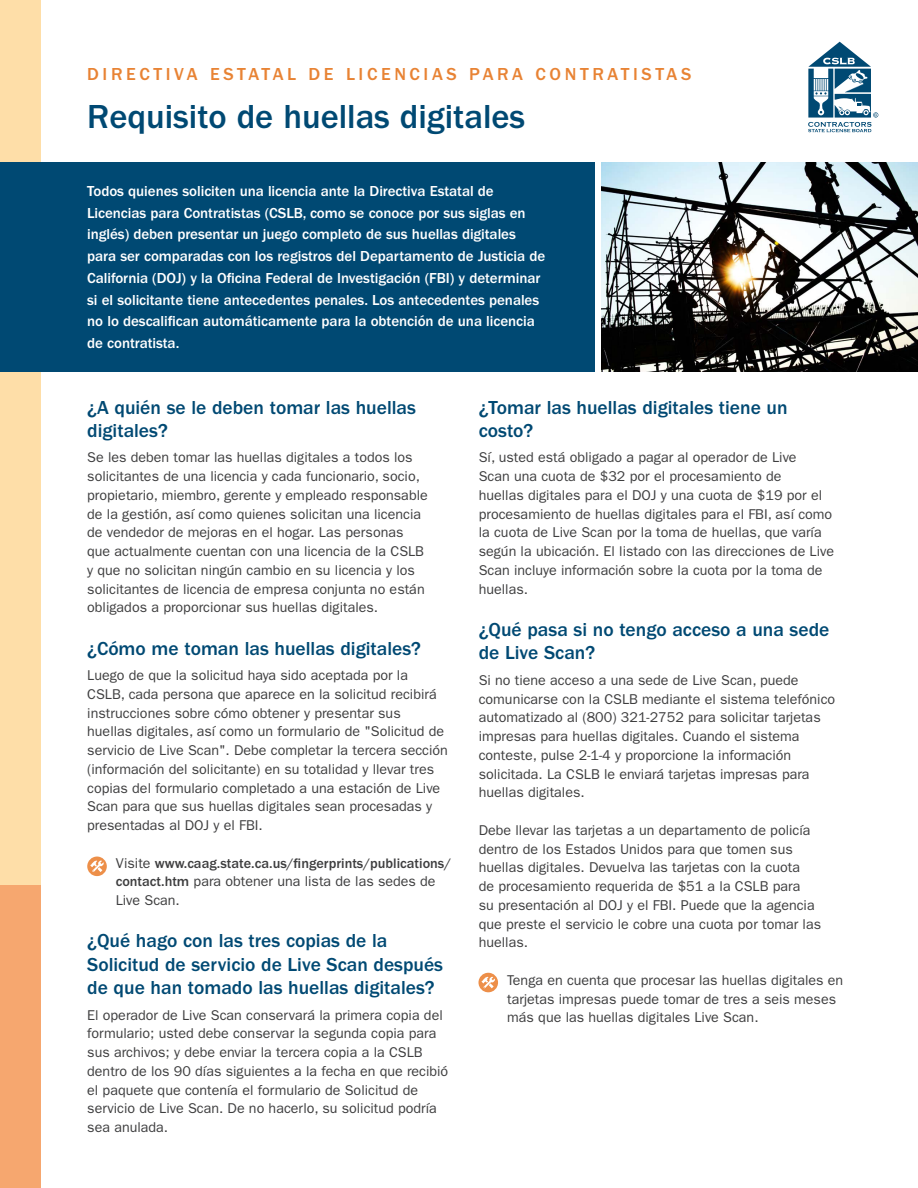
<style>
.page{position:relative;width:918px;height:1188px;background:#fff}
.page>*{position:absolute;margin:0;border:0;box-sizing:border-box;transform-origin:0 0}
.Title_2{font:500 34.5px "ITC Franklin Gothic Std";color:#004973}
.Title_2-2{font:500 19.5px/23.4px "ITC Franklin Gothic Std";color:#004973}
.Title_2-3{font:500 18px "ITC Franklin Gothic Std";letter-spacing:.2em;color:#e88334}
.Body_2{font:500 15px/21.8px "ITC Franklin Gothic Std";letter-spacing:-.005em;color:#fff}
.Body_2-2{font:14.25px/18.8px "ITC Franklin Gothic Std";color:#3e3e3f}
.Body_2-3{font:500 14.25px/18.8px "ITC Franklin Gothic Std";color:#3e3e3f}
.s1{font-weight:400}
</style>
<div class="page">
<div style="left:0;top:0;width:40px;height:885px;background:#fedea8"></div>
<div style="left:0;top:885px;width:40px;height:303px;background:#f6a76f"></div>
<div style="left:0;top:162px;width:595px;height:210px;background:#004973"></div>
<img style="left:602px;top:162px;width:316px;height:210px">
<svg style="left:808px;top:42px;width:70px;height:90px"></svg>
<svg style="left:87px;top:857px;width:20px;height:19px"></svg>
<svg style="left:90px;top:860px;width:14px;height:12px"></svg>
<div style="left:478px;top:973px;width:20px;height:19px;background:#ed8f49;border-radius:50%"></div>
<svg style="left:482px;top:977px;width:13px;height:11px"></svg>
<p class="Title_2-3" style="left:87px;top:64px;width:606px">DIRECTIVA ESTATAL DE LICENCIAS PARA CONTRATISTAS</p>
<p class="Title_2" style="left:87px;top:97px;width:439px">Requisito de huellas digitales</p>
<p class="Body_2" style="left:87px;top:180px;width:460px">Todos quienes soliciten una licencia ante la Directiva Estatal de Licencias para Contratistas (CSLB, como se conoce por sus siglas en inglés) deben presentar un juego completo de sus huellas digitales para ser comparadas con los registros del Departamento de Justicia de California (DOJ) y la Oficina Federal de Investigación (FBI) y determinar si el solicitante tiene antecedentes penales. Los antecedentes penales no lo descalifican automáticamente para la obtención de una licencia de contratista.</p>
<p class="Title_2-2" style="left:87px;top:396px;width:330px">¿A quién se le deben tomar las huellas digitales?</p>
<p class="Body_2-2" style="left:87px;top:448px;width:342px">Se les deben tomar las huellas digitales a todos los solicitantes de una licencia y cada funcionario, socio, propietario, miembro, gerente y empleado responsable de la gestión, así como quienes solicitan una licencia de vendedor de mejoras en el hogar. Las personas que actualmente cuentan con una licencia de la CSLB y que no solicitan ningún cambio en su licencia y los solicitantes de licencia de empresa conjunta no están obligados a proporcionar sus huellas digitales.</p>
<p class="Title_2-2" style="left:87px;top:637px;width:335px">¿Cómo me toman las huellas digitales?</p>
<p class="Body_2-2" style="left:87px;top:666px;width:362px">Luego de que la solicitud haya sido aceptada por la CSLB, cada persona que aparece en la solicitud recibirá instrucciones sobre cómo obtener y presentar sus huellas digitales, así como un formulario de "Solicitud de servicio de Live Scan". Debe completar la tercera sección (información del solicitante) en su totalidad y llevar tres copias del formulario completado a una estación de Live Scan para que sus huellas digitales sean procesadas y presentadas al DOJ y el FBI.</p>
<p class="Body_2-3" style="left:116px;top:854px;width:337px"><span class="s1">Visite</span> www.caag.state.ca.us/fingerprints/publications/ contact.htm <span class="s1">para obtener una lista de las sedes de<br>Live Scan.</span></p>
<p class="Title_2-2" style="left:87px;top:929px;width:357px">¿Qué hago con las tres copias de la<br>Solicitud de servicio de Live Scan después de que han tomado las huellas digitales?</p>
<p class="Body_2-2" style="left:87px;top:1005px;width:363px">El operador de Live Scan conservará la primera copia del formulario; usted debe conservar la segunda copia para sus archivos; y debe enviar la tercera copia a la CSLB dentro de los 90 días siguientes a la fecha en que recibió el paquete que contenía el formulario de Solicitud de servicio de Live Scan. De no hacerlo, su solicitud podría sea anulada.</p>
<p class="Title_2-2" style="left:479px;top:396px;width:310px">¿Tomar las huellas digitales tiene un costo?</p>
<p class="Body_2-2" style="left:479px;top:448px;width:357px">Sí, usted está obligado a pagar al operador de Live<br>Scan una cuota de $32 por el procesamiento de<br>huellas digitales para el DOJ y una cuota de $19 por el procesamiento de huellas digitales para el FBI, así como la cuota de Live Scan por la toma de huellas, que varía según la ubicación. El listado con las direcciones de Live Scan incluye información sobre la cuota por la toma de huellas.</p>
<p class="Title_2-2" style="left:479px;top:618px;width:352px">¿Qué pasa si no tengo acceso a una sede de Live Scan?</p>
<p class="Body_2-2" style="left:479px;top:671px;width:358px">Si no tiene acceso a una sede de Live Scan, puede comunicarse con la CSLB mediante el sistema telefónico automatizado al (800) 321-2752 para solicitar tarjetas impresas para huellas digitales. Cuando el sistema conteste, pulse 2-1-4 y proporcione la información solicitada. La CSLB le enviará tarjetas impresas para huellas digitales.</p>
<p class="Body_2-2" style="left:479px;top:821px;width:344px">Debe llevar las tarjetas a un departamento de policía dentro de los Estados Unidos para que tomen sus huellas digitales. Devuelva las tarjetas con la cuota<br>de procesamiento requerida de $51 a la CSLB para<br>su presentación al DOJ y el FBI. Puede que la agencia que preste el servicio le cobre una cuota por tomar las huellas.</p>
<p class="Body_2-2" style="left:507px;top:971px;width:337px">Tenga en cuenta que procesar las huellas digitales en tarjetas impresas puede tomar de tres a seis meses más que las huellas digitales Live Scan.</p>
</div>
